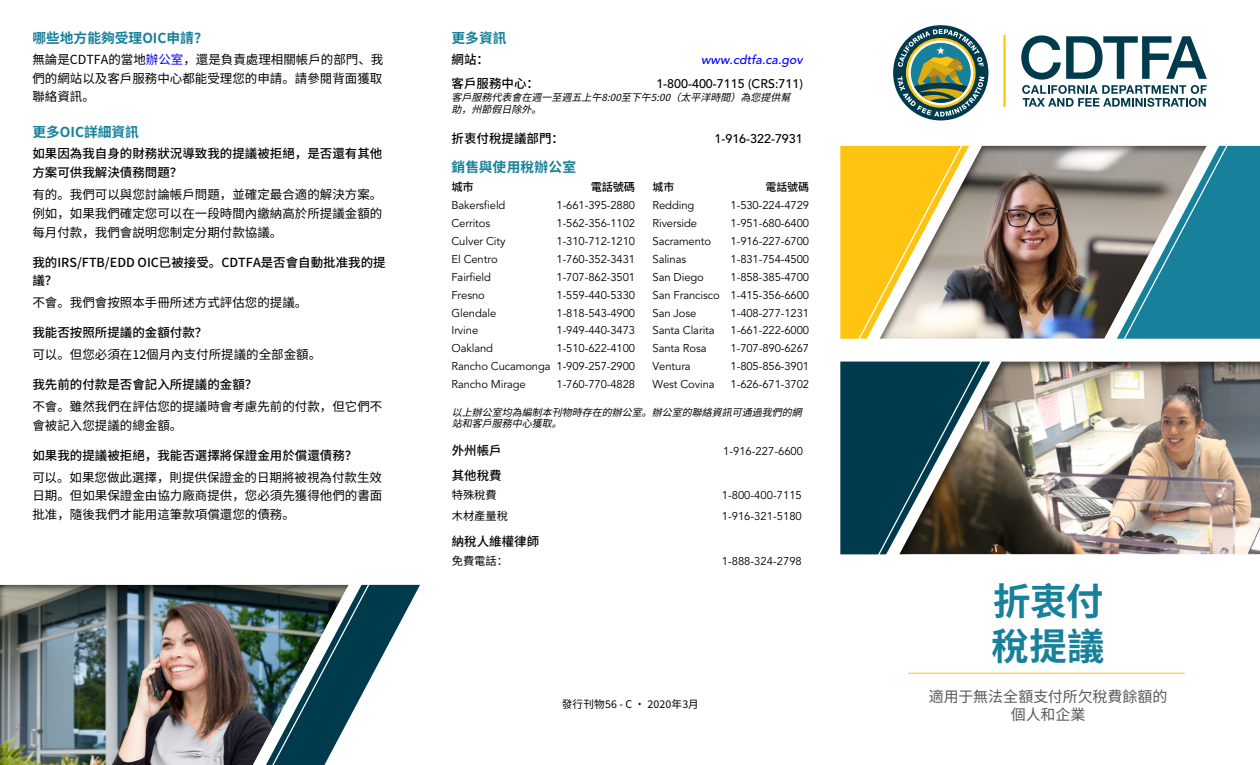
<style>
.page{position:relative;width:1260px;height:765px;background:#fff}
.page>*{position:absolute;margin:0;border:0;box-sizing:border-box;transform-origin:0 0}
.t1{font:700 37.5px/45px "Noto Sans SC";letter-spacing:-.005em;color:#17809a}
.t2{font:15px/18px "Noto Sans SC";letter-spacing:-.005em;color:#58595b;text-align:center}
.t3{font:700 13.75px "Noto Sans SC";color:#17809a}
.t4{font:12.5px/18.8px "Noto Sans SC";color:#000;text-align:justify}
.t5{font:500 12.5px/18.8px "Noto Sans SC";color:#000}
.t6{font:500 12.5px "Avenir LT Std";color:#000}
.t7{font:italic 500 12.5px "Avenir LT Std";color:#00f}
.t8{font:11.25px "Avenir LT Std";letter-spacing:-.01em;color:#000}
.t9{font:11.25px "Noto Sans SC";color:#000}
.t10{font:500 11.25px "Noto Sans SC";letter-spacing:-.02em;color:#000}
.t11{font:500 10.88px "Noto Sans SC";color:#000}
.t12{font:10.62px "Noto Sans SC";letter-spacing:.015em;color:#000}
.t13{font:italic 10px/12.5px "Noto Sans SC";color:#000}
.s1{color:#00f}
</style>
<div class="page">
<hr style="left:1003px;top:35px;width:3px;height:72px;background:#ffc411">
<svg style="left:1021px;top:35px;width:186px;height:72px"></svg>
<div style="left:893px;top:25px;width:95px;height:95px;background:#003b4d;border-radius:50%"></div>
<svg style="left:897px;top:29px;width:87px;height:88px"></svg>
<div style="left:879px;top:145px;width:328px;height:195px;background:#000;opacity:.55"></div>
<div style="left:898px;top:361px;width:362px;height:195px;background:#000;opacity:.55"></div>
<svg style="left:1117px;top:145px;width:143px;height:195px"></svg>
<svg style="left:840px;top:145px;width:129px;height:195px"></svg>
<svg style="left:840px;top:361px;width:150px;height:195px"></svg>
<div style="left:0;top:584px;width:350px;height:181px;background:#000;opacity:.55"></div>
<svg style="left:266px;top:584px;width:154px;height:181px"></svg>
<hr style="left:908px;top:673px;width:277px;height:1px;background:#ffc411">
<h2 class="t3" style="left:32px;top:30px;width:177px">哪些地方能夠受理OIC申請？</h2>
<p class="t4" style="left:32px;top:50px;width:353px">無論是CDTFA的當地<span class="s1">辦公室</span>，還是負責處理相關帳戶的部門、我們的網站以及客戶服務中心都能受理您的申請。請參閱背面獲取聯絡資訊。</p>
<h2 class="t3" style="left:32px;top:124px;width:108px">更多OIC詳細資訊</h2>
<p class="t5" style="left:32px;top:145px;width:351px">如果因為我自身的財務狀況導致我的提議被拒絕，是否還有其他方案可供我解決債務問題？</p>
<p class="t4" style="left:32px;top:185px;width:351px">有的。我們可以與您討論帳戶問題，並確定最合適的解決方案。例如，如果我們確定您可以在一段時間內繳納高於所提議金額的每月付款，我們會説明您制定分期付款協議。</p>
<p class="t5" style="left:32px;top:253px;width:355px">我的IRS/FTB/EDD OIC已被接受。CDTFA是否會自動批准我的提議？</p>
<p class="t4" style="left:32px;top:293px;width:276px">不會。我們會按照本手冊所述方式評估您的提議。</p>
<p class="t5" style="left:32px;top:323px;width:176px">我能否按照所提議的金額付款？</p>
<p class="t4" style="left:32px;top:345px;width:290px">可以。但您必須在12個月內支付所提議的全部金額。</p>
<p class="t5" style="left:32px;top:375px;width:226px">我先前的付款是否會記入所提議的金額？</p>
<p class="t4" style="left:32px;top:397px;width:351px">不會。雖然我們在評估您的提議時會考慮先前的付款，但它們不會被記入您提議的總金額。</p>
<p class="t5" style="left:32px;top:446px;width:326px">如果我的提議被拒絕，我能否選擇將保證金用於償還債務？</p>
<p class="t4" style="left:32px;top:468px;width:351px">可以。如果您做此選擇，則提供保證金的日期將被視為付款生效日期。但如果保證金由協力廠商提供，您必須先獲得他們的書面批准，隨後我們才能用這筆款項償還您的債務。</p>
<h2 class="t3" style="left:452px;top:30px;width:57px">更多資訊</h2>
<p class="t5" style="left:452px;top:50px;width:39px">網站：</p>
<p class="t7" style="left:701px;top:52px;width:103px">www.cdtfa.ca.gov</p>
<p class="t5" style="left:452px;top:74px;width:89px">客戶服務中心：</p>
<p class="t6" style="left:656px;top:77px;width:148px">1-800-400-7115 (CRS:711)</p>
<p class="t13" style="left:452px;top:91px;width:346px">客戶服務代表會在週一至週五上午8:00至下午5:00（太平洋時間）為您提供幫助，州節假日除外。</p>
<p class="t5" style="left:452px;top:129px;width:114px">折衷付稅提議部門：</p>
<p class="t6" style="left:715px;top:132px;width:90px">1-916-322-7931</p>
<h2 class="t3" style="left:452px;top:159px;width:126px">銷售與使用稅辦公室</h2>
<p class="t10" style="left:452px;top:180px;width:24px">城市</p>
<p class="t10" style="left:591px;top:180px;width:46px">電話號碼</p>
<p class="t8" style="left:452px;top:199px;width:55px">Bakersfield</p>
<p class="t8" style="left:557px;top:199px;width:80px">1-661-395-2880</p>
<p class="t8" style="left:452px;top:217px;width:40px">Cerritos</p>
<p class="t8" style="left:557px;top:217px;width:80px">1-562-356-1102</p>
<p class="t8" style="left:452px;top:235px;width:56px">Culver City</p>
<p class="t8" style="left:557px;top:235px;width:80px">1-310-712-1210</p>
<p class="t8" style="left:452px;top:253px;width:48px">El Centro</p>
<p class="t8" style="left:557px;top:253px;width:80px">1-760-352-3431</p>
<p class="t8" style="left:452px;top:270px;width:41px">Fairfield</p>
<p class="t8" style="left:557px;top:270px;width:80px">1-707-862-3501</p>
<p class="t8" style="left:452px;top:288px;width:35px">Fresno</p>
<p class="t8" style="left:557px;top:288px;width:80px">1-559-440-5330</p>
<p class="t8" style="left:452px;top:306px;width:46px">Glendale</p>
<p class="t8" style="left:557px;top:306px;width:80px">1-818-543-4900</p>
<p class="t8" style="left:452px;top:324px;width:28px">Irvine</p>
<p class="t8" style="left:557px;top:324px;width:80px">1-949-440-3473</p>
<p class="t8" style="left:452px;top:342px;width:43px">Oakland</p>
<p class="t8" style="left:557px;top:342px;width:80px">1-510-622-4100</p>
<p class="t8" style="left:452px;top:360px;width:101px">Rancho Cucamonga</p>
<p class="t8" style="left:557px;top:360px;width:80px">1-909-257-2900</p>
<p class="t8" style="left:452px;top:378px;width:76px">Rancho Mirage</p>
<p class="t8" style="left:557px;top:378px;width:80px">1-760-770-4828</p>
<p class="t11" style="left:653px;top:181px;width:23px">城市</p>
<p class="t11" style="left:765px;top:181px;width:45px">電話號碼</p>
<p class="t8" style="left:653px;top:199px;width:43px">Redding</p>
<p class="t8" style="left:731px;top:199px;width:80px">1-530-224-4729</p>
<p class="t8" style="left:653px;top:217px;width:46px">Riverside</p>
<p class="t8" style="left:731px;top:217px;width:80px">1-951-680-6400</p>
<p class="t8" style="left:653px;top:235px;width:60px">Sacramento</p>
<p class="t8" style="left:731px;top:235px;width:80px">1-916-227-6700</p>
<p class="t8" style="left:653px;top:253px;width:35px">Salinas</p>
<p class="t8" style="left:731px;top:253px;width:80px">1-831-754-4500</p>
<p class="t8" style="left:653px;top:270px;width:53px">San Diego</p>
<p class="t8" style="left:731px;top:270px;width:80px">1-858-385-4700</p>
<p class="t8" style="left:653px;top:288px;width:69px">San Francisco</p>
<p class="t8" style="left:731px;top:288px;width:80px">1-415-356-6600</p>
<p class="t8" style="left:653px;top:306px;width:45px">San Jose</p>
<p class="t8" style="left:731px;top:306px;width:80px">1-408-277-1231</p>
<p class="t8" style="left:653px;top:324px;width:64px">Santa Clarita</p>
<p class="t8" style="left:731px;top:324px;width:80px">1-661-222-6000</p>
<p class="t8" style="left:653px;top:342px;width:56px">Santa Rosa</p>
<p class="t8" style="left:731px;top:342px;width:80px">1-707-890-6267</p>
<p class="t8" style="left:653px;top:360px;width:40px">Ventura</p>
<p class="t8" style="left:731px;top:360px;width:80px">1-805-856-3901</p>
<p class="t8" style="left:653px;top:378px;width:64px">West Covina</p>
<p class="t8" style="left:731px;top:378px;width:80px">1-626-671-3702</p>
<p class="t13" style="left:452px;top:407px;width:358px;line-height:11.2px">以上辦公室均為編制本刊物時存在的辦公室。辦公室的聯絡資訊可通過我們的網站和客戶服務中心獲取。</p>
<p class="t5" style="left:452px;top:442px;width:52px">外州帳戶</p>
<p class="t8" style="left:723px;top:445px;width:82px">1-916-227-6600</p>
<p class="t5" style="left:452px;top:466px;width:52px">其他稅費</p>
<p class="t9" style="left:452px;top:488px;width:47px">特殊稅費</p>
<p class="t8" style="left:722px;top:488px;width:82px">1-800-400-7115</p>
<p class="t9" style="left:452px;top:509px;width:58px">木材產量稅</p>
<p class="t8" style="left:722px;top:509px;width:82px">1-916-321-5180</p>
<p class="t5" style="left:452px;top:532px;width:89px">納稅人維權律師</p>
<p class="t9" style="left:452px;top:554px;width:58px">免費電話：</p>
<p class="t8" style="left:722px;top:555px;width:82px">1-888-324-2798</p>
<p class="t12" style="left:562px;top:698px;width:138px">發行刊物56 - C • 2020年3月</p>
<h1 class="t1" style="left:992px;top:579px;width:115px">折衷付稅提議</h1>
<p class="t2" style="left:929px;top:687px;width:240px">適用于無法全額支付所欠稅費餘額的個人和企業</p>
</div>
